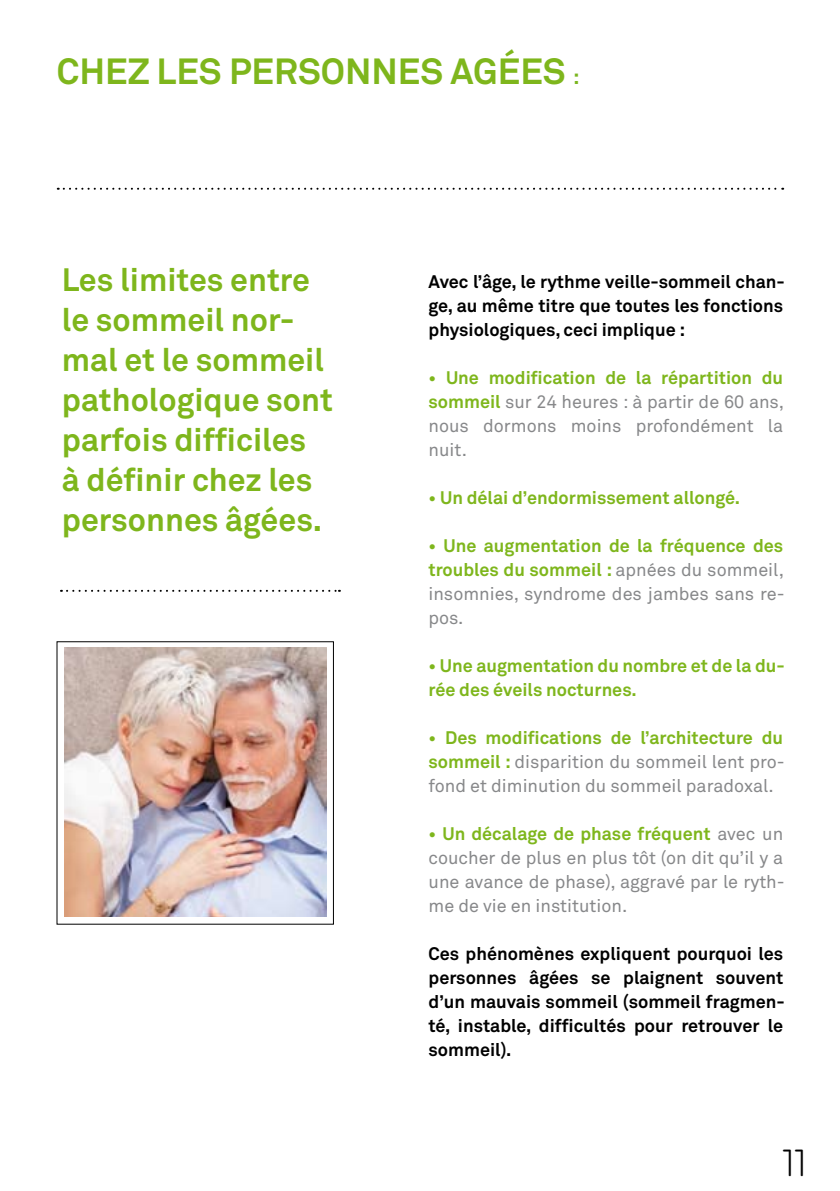
<style>
.page{position:relative;width:840px;height:1191px;background:#fff}
.page>*{position:absolute;margin:0;border:0;box-sizing:border-box;transform-origin:0 0}
.t1{font:40px "Estilo";color:#000}
.t2{font:700 36px "Akkurat";color:#7eb61c}
.t3{font:700 32px/40px "Akkurat";color:#7eb61c}
.t4{font:18px/24px "Akkurat";color:#87888a;text-align:justify}
.t5{font:700 18px/24px "Akkurat";color:#000;text-align:justify}
.t6{font:700 18px/24px "Akkurat";color:#7eb61c}
.s1{font-size:20px;color:#7ab51d}
.s2{font-weight:700;color:#7eb61c}
</style>
<div class="page">
<img style="left:64px;top:648px;width:262px;height:268px">
<svg style="left:58px;top:188px;width:724px;height:2px"></svg>
<svg style="left:61px;top:590px;width:279px;height:2px"></svg>
<h2 class="t2" style="left:57px;top:49px;width:524px">CHEZ LES PERSONNES AGÉES <span class="s1">:</span></h2>
<h3 class="t3" style="left:62px;top:260px;width:272px">Les limites entre le sommeil nor&shy;mal et le sommeil pathologique sont parfois difficiles<br>à définir chez les personnes âgées.</h3>
<p class="t5" style="left:428px;top:270px;width:357px">Avec l’âge, le rythme veille-sommeil chan&shy;ge, au même titre que toutes les fonctions physiologiques, ceci implique :</p>
<p class="t4" style="left:428px;top:366px;width:357px"><span class="s2">• Une modification de la répartition du sommeil</span> sur 24 heures : à partir de 60 ans, nous dormons moins profondément la nuit.</p>
<p class="t6" style="left:428px;top:486px;width:313px">• Un délai d’endormissement allongé.</p>
<p class="t4" style="left:428px;top:534px;width:357px"><span class="s2">• Une augmentation de la fréquence des troubles du sommeil :</span> apnées du sommeil, insomnies, syndrome des jambes sans re&shy;pos.</p>
<p class="t6" style="left:428px;top:654px;width:357px">• Une augmentation du nombre et de la du&shy;rée des éveils nocturnes.</p>
<p class="t4" style="left:428px;top:726px;width:357px"><span class="s2">• Des modifications de l’architecture du sommeil :</span> disparition du sommeil lent pro&shy;fond et diminution du sommeil paradoxal.</p>
<p class="t4" style="left:428px;top:822px;width:357px"><span class="s2">• Un décalage de phase fréquent</span> avec un coucher de plus en plus tôt (on dit qu’il y a une avance de phase), aggravé par le ryth&shy;me de vie en institution.</p>
<p class="t5" style="left:428px;top:942px;width:357px">Ces phénomènes expliquent pourquoi les personnes âgées se plaignent souvent d’un mauvais sommeil (sommeil fragmen&shy;té, instable, difficultés pour retrouver le sommeil).</p>
<h1 class="t1" style="left:782px;top:1138px;width:25px">11</h1>
</div>
